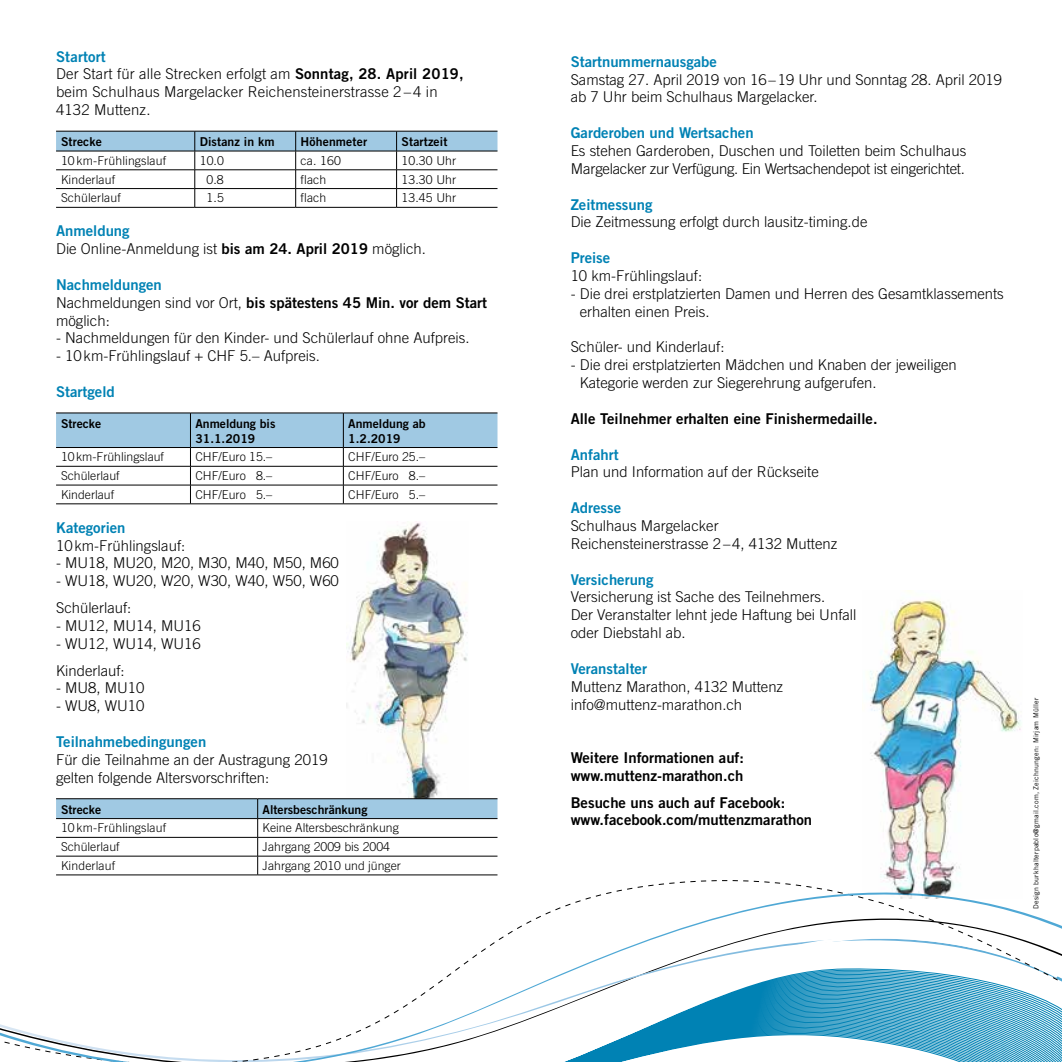
<style>
.page{position:relative;width:1062px;height:1062px;background:#fff}
.page>*{position:absolute;margin:0;border:0;box-sizing:border-box;transform-origin:0 0}
.t1{font:300 14.88px/17.8px "Trade Gothic";color:#000}
.t2{font:14.88px/17.8px "Trade Gothic Bold Two";color:#000}
.t3{font:14.88px "Trade Gothic Bold Two";color:#0082b4}
.t4{font:300 14.88px/17.8px "Trade Gothic";letter-spacing:-.02em;color:#000}
.t5{font:300 12.25px "Trade Gothic";color:#000}
.t6{font:12.25px/14.7px "Trade Gothic Bold Two";color:#000}
.t7{font:7px "Trade Gothic";letter-spacing:.03em;color:#000}
.s1{font-family:"Trade Gothic Bold Two";font-weight:400}
.s2{color:#0082b4}
.s3{font-family:"Trade Gothic";font-weight:300}
</style>
<div class="page">
<img style="left:346px;top:521px;width:122px;height:277px">
<svg style="left:56px;top:132px;width:441px;height:75px"></svg>
<hr style="left:56px;top:131px;width:139px;height:1px;background:#000">
<hr style="left:195px;top:131px;width:101px;height:1px;background:#000">
<hr style="left:296px;top:131px;width:100px;height:1px;background:#000">
<hr style="left:396px;top:131px;width:101px;height:1px;background:#000">
<hr style="left:56px;top:151px;width:139px;height:1px;background:#000">
<hr style="left:195px;top:151px;width:101px;height:1px;background:#000">
<hr style="left:296px;top:151px;width:100px;height:1px;background:#000">
<hr style="left:396px;top:151px;width:101px;height:1px;background:#000">
<hr style="left:56px;top:169px;width:139px;height:1px;background:#000">
<hr style="left:195px;top:169px;width:101px;height:1px;background:#000">
<hr style="left:296px;top:169px;width:100px;height:1px;background:#000">
<hr style="left:396px;top:169px;width:101px;height:1px;background:#000">
<hr style="left:56px;top:188px;width:139px;height:1px;background:#000">
<hr style="left:195px;top:188px;width:101px;height:1px;background:#000">
<hr style="left:296px;top:188px;width:100px;height:1px;background:#000">
<hr style="left:396px;top:188px;width:101px;height:1px;background:#000">
<hr style="left:56px;top:207px;width:139px;height:1px;background:#000">
<hr style="left:195px;top:207px;width:101px;height:1px;background:#000">
<hr style="left:296px;top:207px;width:100px;height:1px;background:#000">
<hr style="left:396px;top:207px;width:101px;height:1px;background:#000">
<svg style="left:56px;top:414px;width:441px;height:89px"></svg>
<hr style="left:56px;top:413px;width:134px;height:1px;background:#000">
<hr style="left:190px;top:413px;width:153px;height:1px;background:#000">
<hr style="left:343px;top:413px;width:154px;height:1px;background:#000">
<hr style="left:56px;top:447px;width:134px;height:1px;background:#000">
<hr style="left:190px;top:447px;width:153px;height:1px;background:#000">
<hr style="left:343px;top:447px;width:154px;height:1px;background:#000">
<hr style="left:56px;top:466px;width:134px;height:1px;background:#000">
<hr style="left:190px;top:466px;width:153px;height:1px;background:#000">
<hr style="left:343px;top:466px;width:154px;height:1px;background:#000">
<hr style="left:56px;top:485px;width:134px;height:1px;background:#000">
<hr style="left:190px;top:485px;width:153px;height:1px;background:#000">
<hr style="left:343px;top:485px;width:154px;height:1px;background:#000">
<hr style="left:56px;top:503px;width:134px;height:1px;background:#000">
<hr style="left:190px;top:503px;width:153px;height:1px;background:#000">
<hr style="left:343px;top:503px;width:154px;height:1px;background:#000">
<svg style="left:56px;top:798px;width:441px;height:76px"></svg>
<hr style="left:56px;top:874px;width:202px;height:1px;background:#000">
<hr style="left:258px;top:874px;width:239px;height:1px;background:#000">
<svg style="left:463px;top:884px;width:599px;height:81px"></svg>
<svg style="left:0;top:965px;width:1062px;height:97px"></svg>
<img style="left:862px;top:590px;width:160px;height:308px">
<p class="t3" style="left:56px;top:47px;width:51px">Startort</p>
<p class="t1" style="left:56px;top:65px;width:409px">Der Start für alle Strecken erfolgt am <span class="s1">Sonntag, 28. April 2019, </span>beim Schulhaus Margelacker Reichensteinerstrasse 2 – 4 in<br>4132 Muttenz.</p>
<p class="t6" style="left:61px;top:134px;width:42px">Strecke</p>
<p class="t6" style="left:200px;top:134px;width:76px">Distanz in km</p>
<p class="t6" style="left:301px;top:134px;width:68px">Höhenmeter</p>
<p class="t6" style="left:401px;top:134px;width:47px">Startzeit</p>
<p class="t5" style="left:61px;top:153px;width:107px">10 km-Frühlingslauf</p>
<p class="t5" style="left:200px;top:153px;width:26px">10.0</p>
<p class="t5" style="left:301px;top:153px;width:42px">ca. 160</p>
<p class="t5" style="left:401px;top:153px;width:56px">10.30 Uhr</p>
<p class="t5" style="left:61px;top:172px;width:56px">Kinderlauf</p>
<p class="t5" style="left:206px;top:172px;width:19px">0.8</p>
<p class="t5" style="left:301px;top:172px;width:27px">flach</p>
<p class="t5" style="left:401px;top:172px;width:56px">13.30 Uhr</p>
<p class="t5" style="left:61px;top:191px;width:61px">Schülerlauf</p>
<p class="t5" style="left:206px;top:191px;width:19px">1.5</p>
<p class="t5" style="left:301px;top:191px;width:27px">flach</p>
<p class="t5" style="left:401px;top:191px;width:56px">13.45 Uhr</p>
<p class="t3" style="left:56px;top:222px;width:75px">Anmeldung</p>
<p class="t1" style="left:56px;top:240px;width:371px">Die Online-Anmeldung ist <span class="s1">bis am 24. April 2019</span> möglich.</p>
<p class="t2" style="left:56px;top:275px;width:432px"><span class="s2">Nachmeldungen<br></span><span class="s3">Nachmeldungen sind vor Ort,</span> bis spätestens 45 Min. vor dem Start</p>
<p class="t1" style="left:56px;top:311px;width:55px">möglich:</p>
<p class="t1" style="left:56px;top:329px;width:415px">- Nachmeldungen für den Kinder- und Schülerlauf ohne Aufpreis.</p>
<p class="t1" style="left:56px;top:347px;width:265px">- 10km-Frühlingslauf + CHF 5.– Aufpreis.</p>
<p class="t3" style="left:56px;top:382px;width:60px">Startgeld</p>
<p class="t6" style="left:61px;top:416px;width:42px">Strecke</p>
<p class="t6" style="left:195px;top:416px;width:81px">Anmeldung bis<br>31.1.2019</p>
<p class="t6" style="left:348px;top:416px;width:79px">Anmeldung ab<br>1.2.2019</p>
<p class="t5" style="left:61px;top:450px;width:104px">10km-Frühlingslauf</p>
<p class="t5" style="left:195px;top:450px;width:78px">CHF/Euro 15.–</p>
<p class="t5" style="left:348px;top:450px;width:78px">CHF/Euro 25.–</p>
<p class="t5" style="left:61px;top:468px;width:60px">Schülerlauf</p>
<p class="t5" style="left:195px;top:468px;width:78px">CHF/Euro 8.–</p>
<p class="t5" style="left:348px;top:468px;width:78px">CHF/Euro 8.–</p>
<p class="t5" style="left:61px;top:487px;width:55px">Kinderlauf</p>
<p class="t5" style="left:195px;top:487px;width:78px">CHF/Euro 5.–</p>
<p class="t5" style="left:348px;top:487px;width:78px">CHF/Euro 5.–</p>
<p class="t3" style="left:56px;top:518px;width:71px">Kategorien</p>
<p class="t1" style="left:56px;top:536px;width:131px">10km-Frühlingslauf:</p>
<p class="t1" style="left:56px;top:554px;width:284px">- MU18, MU20, M20, M30, M40, M50, M60</p>
<p class="t1" style="left:56px;top:567px;width:284px;line-height:26.8px">- WU18, WU20, W20, W30, W40, W50, W60<br>Schülerlauf:</p>
<p class="t1" style="left:56px;top:616px;width:146px">- MU12, MU14, MU16</p>
<p class="t1" style="left:56px;top:630px;width:146px;line-height:26.8px">- WU12, WU14, WU16<br>Kinderlauf:</p>
<p class="t1" style="left:56px;top:679px;width:90px">- MU8, MU10</p>
<p class="t1" style="left:56px;top:697px;width:90px">- WU8, WU10</p>
<p class="t3" style="left:56px;top:732px;width:152px">Teilnahmebedingungen</p>
<p class="t1" style="left:56px;top:750px;width:273px">Für die Teilnahme an der Austragung 2019 gelten folgende Altersvorschriften:</p>
<p class="t6" style="left:61px;top:801px;width:42px">Strecke</p>
<p class="t6" style="left:263px;top:801px;width:106px">Altersbeschränkung</p>
<p class="t5" style="left:61px;top:820px;width:107px">10 km-Frühlingslauf</p>
<p class="t5" style="left:263px;top:820px;width:138px">Keine Altersbeschränkung</p>
<p class="t5" style="left:61px;top:839px;width:60px">Schülerlauf</p>
<p class="t5" style="left:263px;top:839px;width:129px">Jahrgang 2009 bis 2004</p>
<p class="t5" style="left:61px;top:858px;width:56px">Kinderlauf</p>
<p class="t5" style="left:263px;top:858px;width:140px">Jahrgang 2010 und jünger</p>
<p class="t3" style="left:570px;top:52px;width:148px">Startnummernausgabe</p>
<p class="t1" style="left:570px;top:70px;width:433px">Samstag 27. April 2019 von 16–19 Uhr und Sonntag 28. April 2019 ab 7 Uhr beim Schulhaus Margelacker.</p>
<p class="t3" style="left:570px;top:123px;width:184px">Garderoben und Wertsachen</p>
<p class="t4" style="left:570px;top:141px;width:397px">Es stehen Garderoben, Duschen und Toiletten beim Schulhaus<br>Margelacker zur Verfügung. Ein Wertsachendepot ist eingerichtet.</p>
<p class="t3" style="left:570px;top:195px;width:83px">Zeitmessung</p>
<p class="t1" style="left:570px;top:213px;width:298px">Die Zeitmessung erfolgt durch lausitz-timing.de</p>
<p class="t3" style="left:570px;top:248px;width:41px">Preise</p>
<p class="t1" style="left:570px;top:266px;width:133px">10 km-Frühlingslauf:</p>
<p class="t1" style="left:580px;top:284px;width:425px;text-indent:-9px">- Die drei erstplatzierten Damen und Herren des Gesamtklassements erhalten einen Preis.</p>
<p class="t1" style="left:570px;top:338px;width:155px">Schüler- und Kinderlauf:</p>
<p class="t1" style="left:580px;top:356px;width:378px;text-indent:-9px">- Die drei erstplatzierten Mädchen und Knaben der jeweiligen<br>Kategorie werden zur Siegerehrung aufgerufen.</p>
<p class="t2" style="left:570px;top:409px;width:308px">Alle Teilnehmer erhalten eine Finishermedaille.</p>
<p class="t3" style="left:570px;top:445px;width:49px">Anfahrt</p>
<p class="t1" style="left:570px;top:463px;width:249px">Plan und Information auf der Rückseite</p>
<p class="t3" style="left:570px;top:498px;width:52px">Adresse</p>
<p class="t1" style="left:570px;top:516px;width:268px">Schulhaus Margelacker<br>Reichensteinerstrasse 2–4, 4132 Muttenz</p>
<p class="t3" style="left:570px;top:570px;width:84px">Versicherung</p>
<p class="t1" style="left:570px;top:588px;width:287px">Versicherung ist Sache des Teilnehmers.<br>Der Veranstalter lehnt jede Haftung bei Unfall oder Diebstahl ab.</p>
<p class="t3" style="left:570px;top:659px;width:78px">Veranstalter</p>
<p class="t1" style="left:570px;top:677px;width:214px">Muttenz Marathon, 4132 Muttenz info@muttenz-marathon.ch</p>
<p class="t2" style="left:570px;top:748px;width:175px">Weitere Informationen auf: www.muttenz-marathon.ch</p>
<p class="t2" style="left:570px;top:793px;width:243px">Besuche uns auch auf Facebook: www.facebook.com/muttenzmarathon</p>
<p class="t7" style="left:1032px;top:909px;width:213px;rotate:-90deg">Design burkhalterpablo@gmail.com, Zeichnungen: Mirjam Müller</p>
</div>
